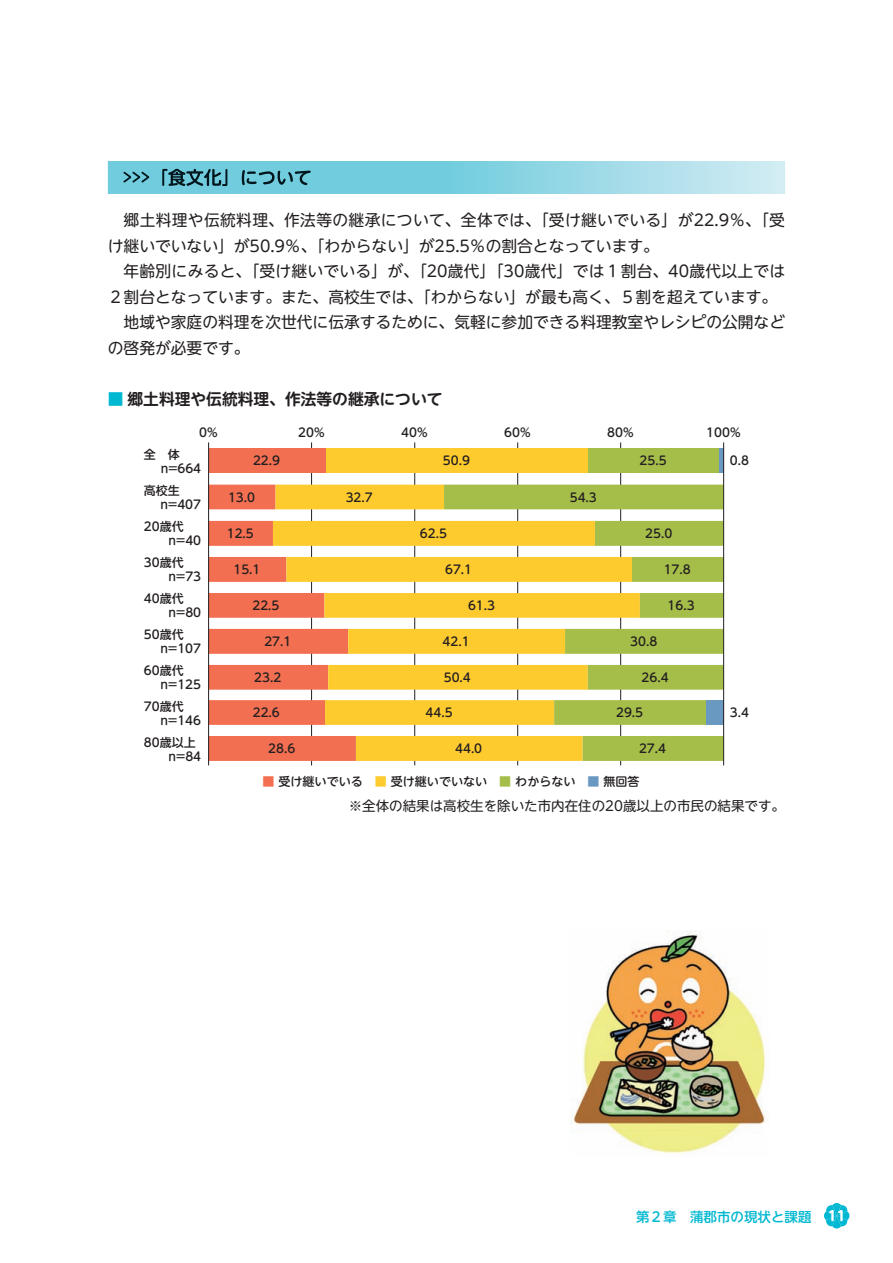
<style>
.page{position:relative;width:893px;height:1263px;background:#fff}
.page>*{position:absolute;margin:0;border:0;box-sizing:border-box;transform-origin:0 0}
.t1{font:15.75px "UD Shin M Go Pr 6 N";color:#231f20}
.t2{font:15.75px/25.5px "UD Shin M Go Pr 6 N";letter-spacing:.02em;color:#231f20}
.t3{font:700 15.75px "UD Shin M Go Pr 6 N De";color:#231f20}
.t4{font:13.5px "UD Shin M Go Pr 6 N";color:#231f20}
.t5{font:500 13.5px "UD Shin M Go Pr 6 N";color:#00b8d1}
.t6{font:500 12px/14.4px "UD Shin M Go Pr 6 N";color:#231f20}
.s1{color:#00b8d1}
.s2{color:#f36f51}
.s3{color:#fecb2f}
.s4{color:#a5be4a}
.s5{color:#6999c1}
.s6{font-weight:700;color:#fff}
</style>
<div class="page">
<svg style="left:824px;top:1203px;width:25px;height:25px"></svg>
<svg style="left:108px;top:161px;width:677px;height:33px;background:#8ed5e4"></svg>
<img style="left:123px;top:169px;width:188px;height:17px">
<hr style="left:620px;top:442px;width:1px;height:323px;background:#231f20">
<hr style="left:517px;top:442px;width:1px;height:323px;background:#231f20">
<hr style="left:414px;top:442px;width:1px;height:323px;background:#231f20">
<hr style="left:311px;top:442px;width:1px;height:323px;background:#231f20">
<svg style="left:209px;top:485px;width:64px;height:276px"></svg>
<svg style="left:273px;top:485px;width:171px;height:276px;fill:#fecb2f"></svg>
<svg style="left:444px;top:485px;width:279px;height:276px"></svg>
<div style="left:706px;top:700px;width:18px;height:25px;background:#6999c1"></div>
<div style="left:209px;top:448px;width:117px;height:25px;background:#f36f51"></div>
<div style="left:326px;top:448px;width:263px;height:25px;background:#fecb2f"></div>
<div style="left:589px;top:448px;width:131px;height:25px;background:#a5be4a"></div>
<hr style="left:720px;top:448px;width:4px;height:25px;background:#6999c1">
<hr style="left:723px;top:442px;width:1px;height:323px;background:#231f20">
<hr style="left:208px;top:442px;width:1px;height:323px;background:#231f20">
<img style="left:571px;top:930px;width:197px;height:224px">
<h1 class="t2" style="left:108px;top:207px;width:679px;text-indent:16px">郷土料理や伝統料理、作法等の継承について、全体では、「受け継いでいる」が22.9％、「受け継いでいない」が50.9％、「わからない」が25.5％の割合となっています。</h1>
<h1 class="t1" style="left:124px;top:258px;width:663px">年齢別にみると、「受け継いでいる」が、「20歳代」「30歳代」では１割台、40歳代以上では</h1>
<h1 class="t1" style="left:108px;top:284px;width:671px">２割台となっています。また、高校生では、「わからない」が最も高く、５割を超えています。</h1>
<h1 class="t1" style="left:124px;top:309px;width:663px">地域や家庭の料理を次世代に伝承するために、気軽に参加できる料理教室やレシピの公開など</h1>
<h1 class="t1" style="left:108px;top:335px;width:143px">の啓発が必要です。</h1>
<h1 class="t3" style="left:108px;top:385px;width:336px"><span class="s1">■</span> 郷土料理や伝統料理、作法等の継承について</h1>
<p class="t6" style="left:199px;top:424px;width:20px">0%</p>
<p class="t6" style="left:298px;top:424px;width:28px">20%</p>
<p class="t6" style="left:401px;top:424px;width:28px">40%</p>
<p class="t6" style="left:504px;top:424px;width:28px">60%</p>
<p class="t6" style="left:607px;top:424px;width:28px">80%</p>
<p class="t6" style="left:706px;top:424px;width:36px">100%</p>
<p class="t6" style="left:161px;top:446px;width:42px;text-indent:-17px">全　体n=664</p>
<p class="t6" style="left:253px;top:452px;width:29px">22.9</p>
<p class="t6" style="left:443px;top:452px;width:29px">50.9</p>
<p class="t6" style="left:640px;top:452px;width:29px">25.5</p>
<p class="t6" style="left:730px;top:452px;width:21px">0.8</p>
<p class="t6" style="left:161px;top:483px;width:42px;text-indent:-17px">高校生n=407</p>
<p class="t6" style="left:169px;top:518px;width:34px;text-indent:-25px">20歳代n=40</p>
<p class="t6" style="left:169px;top:554px;width:34px;text-indent:-25px">30歳代n=73</p>
<p class="t6" style="left:169px;top:590px;width:34px;text-indent:-25px">40歳代n=80</p>
<p class="t6" style="left:161px;top:626px;width:42px;text-indent:-17px">50歳代n=107</p>
<p class="t6" style="left:161px;top:662px;width:42px;text-indent:-17px">60歳代n=125</p>
<p class="t6" style="left:161px;top:698px;width:42px;text-indent:-17px">70歳代n=146</p>
<p class="t6" style="left:169px;top:734px;width:34px;text-indent:-25px">80歳以上n=84</p>
<p class="t6" style="left:228px;top:489px;width:29px">13.0</p>
<p class="t6" style="left:227px;top:526px;width:29px">12.5</p>
<p class="t6" style="left:233px;top:562px;width:29px">15.1</p>
<p class="t6" style="left:252px;top:598px;width:29px">22.5</p>
<p class="t6" style="left:264px;top:634px;width:29px">27.1</p>
<p class="t6" style="left:254px;top:670px;width:29px">23.2</p>
<p class="t6" style="left:253px;top:705px;width:29px">22.6</p>
<p class="t6" style="left:268px;top:741px;width:29px">28.6</p>
<p class="t6" style="left:346px;top:489px;width:29px">32.7</p>
<p class="t6" style="left:420px;top:526px;width:29px">62.5</p>
<p class="t6" style="left:445px;top:562px;width:29px">67.1</p>
<p class="t6" style="left:468px;top:598px;width:29px">61.3</p>
<p class="t6" style="left:443px;top:634px;width:29px">42.1</p>
<p class="t6" style="left:444px;top:670px;width:29px">50.4</p>
<p class="t6" style="left:426px;top:705px;width:29px">44.5</p>
<p class="t6" style="left:455px;top:741px;width:29px">44.0</p>
<p class="t6" style="left:570px;top:489px;width:29px">54.3</p>
<p class="t6" style="left:645px;top:526px;width:29px">25.0</p>
<p class="t6" style="left:664px;top:562px;width:29px">17.8</p>
<p class="t6" style="left:668px;top:598px;width:29px">16.3</p>
<p class="t6" style="left:630px;top:634px;width:29px">30.8</p>
<p class="t6" style="left:642px;top:670px;width:29px">26.4</p>
<p class="t6" style="left:616px;top:705px;width:29px">29.5</p>
<p class="t6" style="left:639px;top:741px;width:29px">27.4</p>
<p class="t6" style="left:262px;top:773px;width:379px"><span class="s2">■</span> 受け継いでいる　<span class="s3">■</span> 受け継いでいない　<span class="s4">■</span> わからない　<span class="s5">■</span> 無回答</p>
<p class="t6" style="left:730px;top:705px;width:21px">3.4</p>
<p class="t4" style="left:349px;top:795px;width:438px">※全体の結果は高校生を除いた市内在住の20歳以上の市民の結果です。</p>
<p class="t5" style="left:636px;top:1205px;width:211px">第２章　蒲郡市の現状と課題 <span class="s6">11</span></p>
</div>
